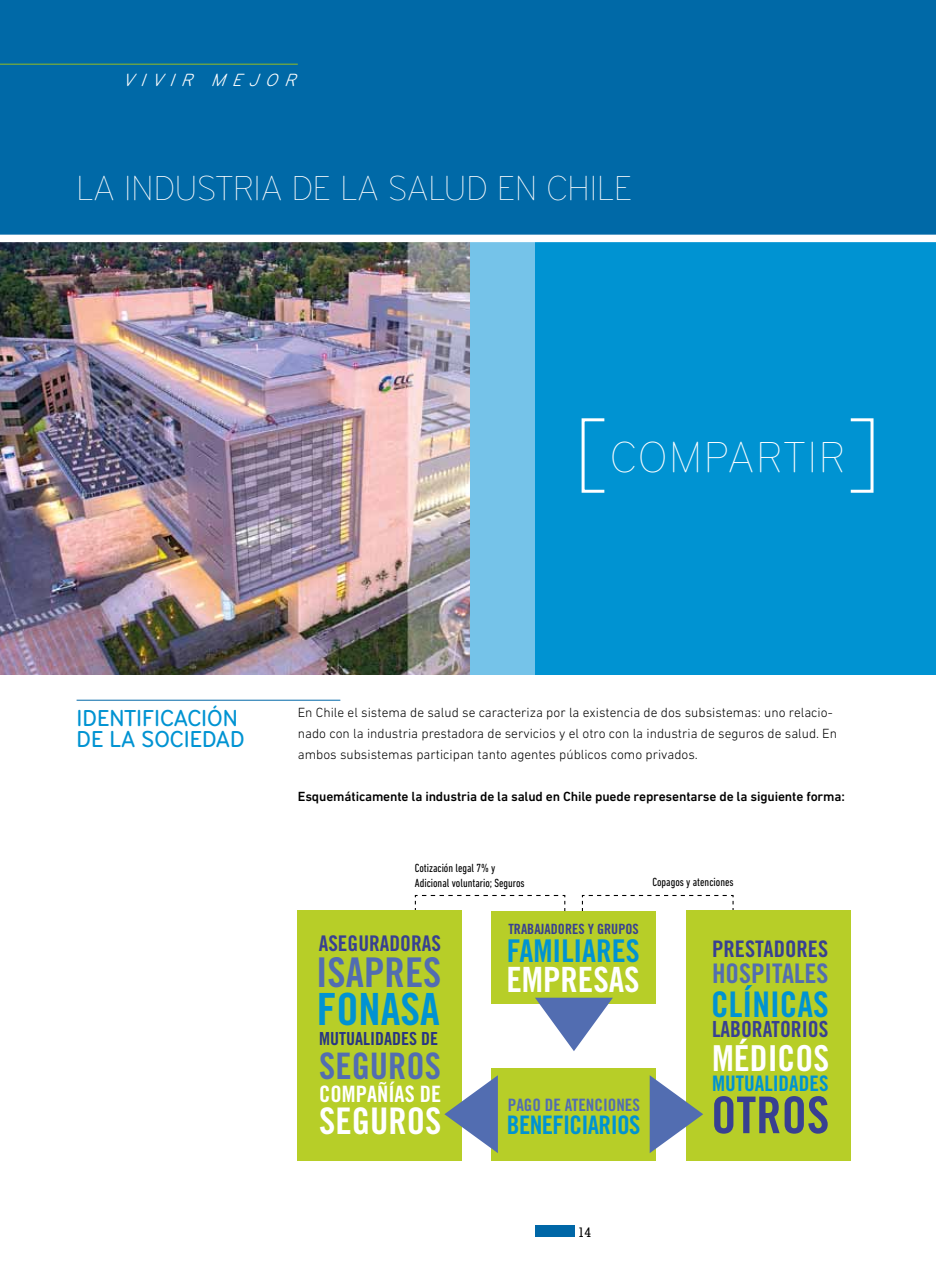
<style>
.page{position:relative;width:936px;height:1276px;background:#fff}
.page>*{position:absolute;margin:0;border:0;box-sizing:border-box;transform-origin:0 0}
.t1{font:50.7px "Trade Gothic Bold Cond Twenty";color:#384091}
.t2{font:300 condensed 45px "Bryant";letter-spacing:.05em;color:#fff}
.t3{font:44.4px "Trade Gothic Bold Cond Twenty";color:#0093d2}
.t4{font:40.95px "Trade Gothic Bold Cond Twenty";color:#526db1}
.t5{font:36.6px "Trade Gothic Bold Cond Twenty";color:#fff}
.t6{font:36.45px "Trade Gothic Bold Cond Twenty";color:#526db1}
.t7{font:300 condensed 36px "Bryant";color:#fff}
.t8{font:35.7px "Trade Gothic Bold Cond Twenty";color:#fff}
.t9{font:35.25px "Trade Gothic Bold Cond Twenty";color:#0093d2}
.t10{font:34.8px "Trade Gothic Bold Cond Twenty";color:#fff}
.t11{font:31.35px "Trade Gothic Bold Cond Twenty";color:#0093d2}
.t12{font:27px "Trade Gothic Bold Cond Twenty";color:#526db1}
.t13{font:25.5px "Trade Gothic Bold Cond Twenty";letter-spacing:-.025em;color:#0093d2}
.t14{font:500 condensed 24px/21px "Bryant";color:#0093d2}
.t15{font:22.8px "Trade Gothic Bold Cond Twenty";color:#384091}
.t16{font:22.65px "Trade Gothic Bold Cond Twenty";color:#fff}
.t17{font:22.2px "Trade Gothic Bold Cond Twenty";color:#384091}
.t18{font:21.6px "Trade Gothic Bold Cond Twenty";color:#384091}
.t19{font:21.3px "Trade Gothic Bold Cond Twenty";color:#0093d2}
.t20{font:italic condensed 18.3px "Bryant";color:#fff}
.t21{font:18px "Trade Gothic Bold Cond Twenty";color:#283583}
.t22{font:17.1px "Trade Gothic Bold Cond Twenty";color:#526db1}
.t23{font:14.1px "Trade Gothic Bold Cond Twenty";color:#384091}
.t24{font:300 13.5px/21px "DIN Next LT Pro";color:#000}
.t25{font:500 13.5px "DIN Next LT Pro";letter-spacing:-.01em;color:#000}
.t26{font:500 13.5px "Memphis LT Std";color:#000}
.t27{font:condensed 12px/14.4px "DIN Next LT Pro";color:#000}
</style>
<div class="page">
<div style="left:535px;top:1225px;width:39px;height:11px;background:#0067a7"></div>
<hr style="left:935px;top:238px;width:1px;height:436px;background:#9d9d9c">
<div style="left:471px;top:238px;width:464px;height:436px;background:#0093d2"></div>
<img style="left:0;top:242px;width:469px;height:432px">
<div style="left:469px;top:239px;width:65px;height:435px;background:#75c3e9"></div>
<div style="left:849px;top:418px;width:24px;height:75px;border:3px solid #fff"></div>
<div style="left:581px;top:418px;width:25px;height:75px;border:3px solid #fff"></div>
<div style="left:0;top:0;width:935px;height:235px;background:#0069a7"></div>
<hr style="left:0;top:64px;width:298px;height:1px;background:#95bb20">
<hr style="left:77px;top:700px;width:263px;height:1px;background:#0067a7">
<div style="left:0;top:235px;width:935px;height:7px;background:#fff"></div>
<svg style="left:414px;top:894px;width:152px;height:24px"></svg>
<svg style="left:581px;top:894px;width:153px;height:17px"></svg>
<div style="left:492px;top:911px;width:164px;height:92px;background:#b7ce28"></div>
<svg style="left:535px;top:997px;width:78px;height:54px"></svg>
<div style="left:297px;top:910px;width:164px;height:250px;background:#b7ce28"></div>
<div style="left:686px;top:910px;width:164px;height:250px;background:#b7ce28"></div>
<div style="left:492px;top:1067px;width:164px;height:93px;background:#b7ce28"></div>
<svg style="left:649px;top:1075px;width:54px;height:78px"></svg>
<svg style="left:444px;top:1075px;width:54px;height:78px"></svg>
<h3 class="t20" style="left:123px;top:71px;width:181px">VIVIR MEJOR</h3>
<h3 class="t7" style="left:77px;top:169px;width:557px">LA INDUSTRIA DE LA SALUD EN CHILE</h3>
<h2 class="t2" style="left:610px;top:433px;width:236px">COMPARTIR</h2>
<h3 class="t14" style="left:77px;top:708px;width:169px">IDENTIFICACIÓN<br>DE LA SOCIEDAD</h3>
<p class="t24" style="left:298px;top:702px;width:540px">En Chile el sistema de salud se caracteriza por la existencia de dos subsistemas: uno relacio&shy;nado con la industria prestadora de servicios y el otro con la industria de seguros de salud. En ambos subsistemas participan tanto agentes públicos como privados.</p>
<p class="t25" style="left:298px;top:789px;width:548px">Esquemáticamente la industria de la salud en Chile puede representarse de la siguiente forma:</p>
<p class="t27" style="left:415px;top:861px;width:111px">Cotización legal 7% y<br>Adicional voluntario; Seguros</p>
<p class="t27" style="left:652px;top:874px;width:82px">Copagos y atenciones</p>
<h3 class="t18" style="left:319px;top:930px;width:124px">ASEGURADORAS</h3>
<h3 class="t4" style="left:316px;top:947px;width:127px">ISAPRES</h3>
<h3 class="t3" style="left:317px;top:982px;width:125px">FONASA</h3>
<h3 class="t6" style="left:319px;top:1043px;width:123px">SEGUROS</h3>
<h3 class="t5" style="left:319px;top:1099px;width:124px">SEGUROS</h3>
<h3 class="t21" style="left:319px;top:1027px;width:120px">MUTUALIDADES DE</h3>
<h3 class="t16" style="left:319px;top:1079px;width:123px">COMPAÑÍAS DE</h3>
<p class="t23" style="left:508px;top:920px;width:132px">TRABAJADORES Y GRUPOS</p>
<h3 class="t10" style="left:506px;top:958px;width:135px">EMPRESAS</h3>
<h3 class="t11" style="left:506px;top:931px;width:134px">FAMILIARES</h3>
<h3 class="t15" style="left:712px;top:935px;width:118px">PRESTADORES</h3>
<h3 class="t12" style="left:712px;top:957px;width:118px">HOSPITALES</h3>
<h3 class="t9" style="left:711px;top:983px;width:119px">CLÍNICAS</h3>
<h3 class="t8" style="left:712px;top:1036px;width:119px">MÉDICOS</h3>
<h3 class="t17" style="left:712px;top:1015px;width:118px">LABORATORIOS</h3>
<p class="t22" style="left:508px;top:1095px;width:134px">PAGO DE ATENCIONES</p>
<h3 class="t13" style="left:507px;top:1109px;width:135px">BENEFICIARIOS</h3>
<h3 class="t19" style="left:712px;top:1070px;width:118px">MUTUALIDADES</h3>
<h1 class="t1" style="left:711px;top:1084px;width:120px">OTROS</h1>
<p class="t26" style="left:577px;top:1223px;width:15px">14</p>
</div>
